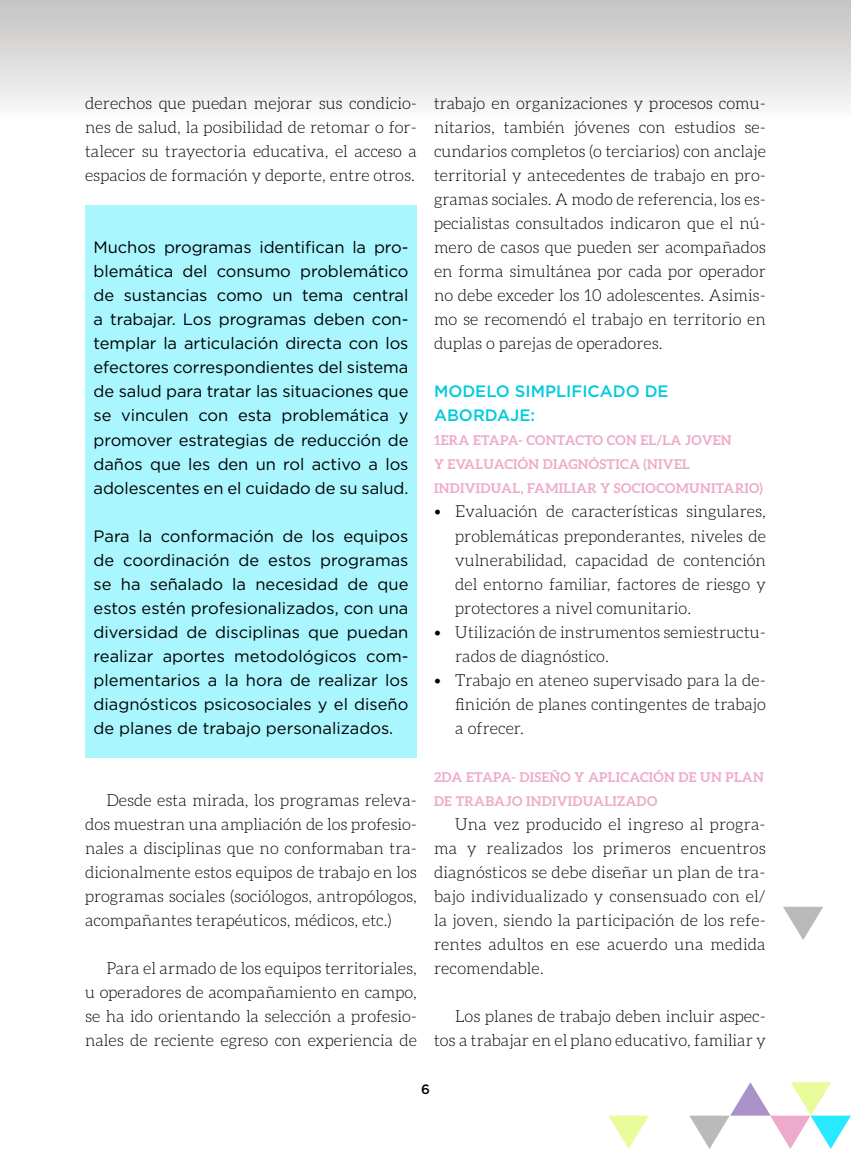
<style>
.page{position:relative;width:851px;height:1149px;background:#fff}
.page>*{position:absolute;margin:0;border:0;box-sizing:border-box;transform-origin:0 0}
.t1{font:300 16.5px/24px "Aleo";color:#000;text-align:justify}
.t2{font:16.5px/24px "Gotham HTF";letter-spacing:-.005em;color:#000;text-align:justify}
.t3{font:500 16.5px/24px "Gotham";color:#00cbdd}
.t4{font:700 13.5px/24px "Aleo";letter-spacing:.02em;color:#eeaaca}
.t5{font:500 13.5px "Gotham HTF";color:#000}
</style>
<div class="page">
<div style="left:0;top:0;width:850px;height:119px;background:linear-gradient(to bottom,#c3c2c2,#fbfafa)"></div>
<svg style="left:689px;top:1082px;width:161px;height:66px"></svg>
<svg style="left:608px;top:1115px;width:40px;height:33px"></svg>
<svg style="left:783px;top:906px;width:40px;height:33px"></svg>
<div style="left:85px;top:205px;width:332px;height:552px;background:#a9f6ff"></div>
<p class="t1" style="left:85px;top:91px;width:333px">derechos que puedan mejorar sus condicio&shy;nes de salud, la posibilidad de retomar o for&shy;talecer su trayectoria educativa, el acceso a espacios de formación y deporte, entre otros.</p>
<p class="t2" style="left:94px;top:235px;width:316px">Muchos programas identifican la pro&shy;blemática del consumo problemático de sustancias como un tema central a trabajar. Los programas deben con&shy;templar la articulación directa con los efectores correspondientes del sistema de salud para tratar las situaciones que se vinculen con esta problemática y promover estrategias de reducción de daños que les den un rol activo a los adolescentes en el cuidado de su salud.</p>
<p class="t2" style="left:94px;top:523px;width:316px">Para la conformación de los equipos de coordinación de estos programas se ha señalado la necesidad de que estos estén profesionalizados, con una diversidad de disciplinas que puedan realizar aportes metodológicos com&shy;plementarios a la hora de realizar los diagnósticos psicosociales y el diseño de planes de trabajo personalizados.</p>
<p class="t1" style="left:85px;top:787px;width:333px;text-indent:21px">Desde esta mirada, los programas releva&shy;dos muestran una ampliación de los profesio&shy;nales a disciplinas que no conformaban tra&shy;dicionalmente estos equipos de trabajo en los programas sociales (sociólogos, antropólogos, acompañantes terapéuticos, médicos, etc.)</p>
<p class="t1" style="left:85px;top:955px;width:333px;text-indent:21px">Para el armado de los equipos territoriales, u operadores de acompañamiento en campo, se ha ido orientando la selección a profesio&shy;nales de reciente egreso con experiencia de</p>
<p class="t1" style="left:434px;top:91px;width:333px">trabajo en organizaciones y procesos comu&shy;nitarios, también jóvenes con estudios se&shy;cundarios completos (o terciarios) con anclaje territorial y antecedentes de trabajo en pro&shy;gramas sociales. A modo de referencia, los es&shy;pecialistas consultados indicaron que el nú&shy;mero de casos que pueden ser acompañados en forma simultánea por cada por operador no debe exceder los 10 adolescentes. Asimis&shy;mo se recomendó el trabajo en territorio en duplas o parejas de operadores.</p>
<p class="t3" style="left:434px;top:379px;width:236px">MODELO SIMPLIFICADO DE<br>ABORDAJE:</p>
<p class="t4" style="left:434px;top:428px;width:330px">1ERA ETAPA- CONTACTO CON EL/LA JOVEN<br>Y EVALUACIÓN DIAGNÓSTICA (NIVEL<br>INDIVIDUAL, FAMILIAR Y SOCIOCOMUNITARIO)</p>
<p class="t1" style="left:455px;top:499px;width:312px;text-indent:-21px">• Evaluación de características singulares, problemáticas preponderantes, niveles de vulnerabilidad, capacidad de contención del entorno familiar, factores de riesgo y protectores a nivel comunitario.</p>
<p class="t1" style="left:455px;top:619px;width:312px;text-indent:-21px">• Utilización de instrumentos semiestructu&shy;rados de diagnóstico.</p>
<p class="t1" style="left:455px;top:667px;width:312px;text-indent:-21px">• Trabajo en ateneo supervisado para la de&shy;finición de planes contingentes de trabajo a ofrecer.</p>
<p class="t4" style="left:434px;top:764px;width:331px">2DA ETAPA- DISEÑO Y APLICACIÓN DE UN PLAN<br>DE TRABAJO INDIVIDUALIZADO</p>
<p class="t1" style="left:434px;top:811px;width:333px;text-indent:21px">Una vez producido el ingreso al progra&shy;ma y realizados los primeros encuentros diagnósticos se debe diseñar un plan de tra&shy;bajo individualizado y consensuado con el/ la joven, siendo la participación de los refe&shy;rentes adultos en ese acuerdo una medida recomendable.</p>
<p class="t1" style="left:434px;top:1003px;width:333px;text-align:right">Los planes de trabajo deben incluir aspec&shy;tos a trabajar en el plano educativo, familiar y</p>
<p class="t5" style="left:421px;top:1081px;width:10px">6</p>
</div>
